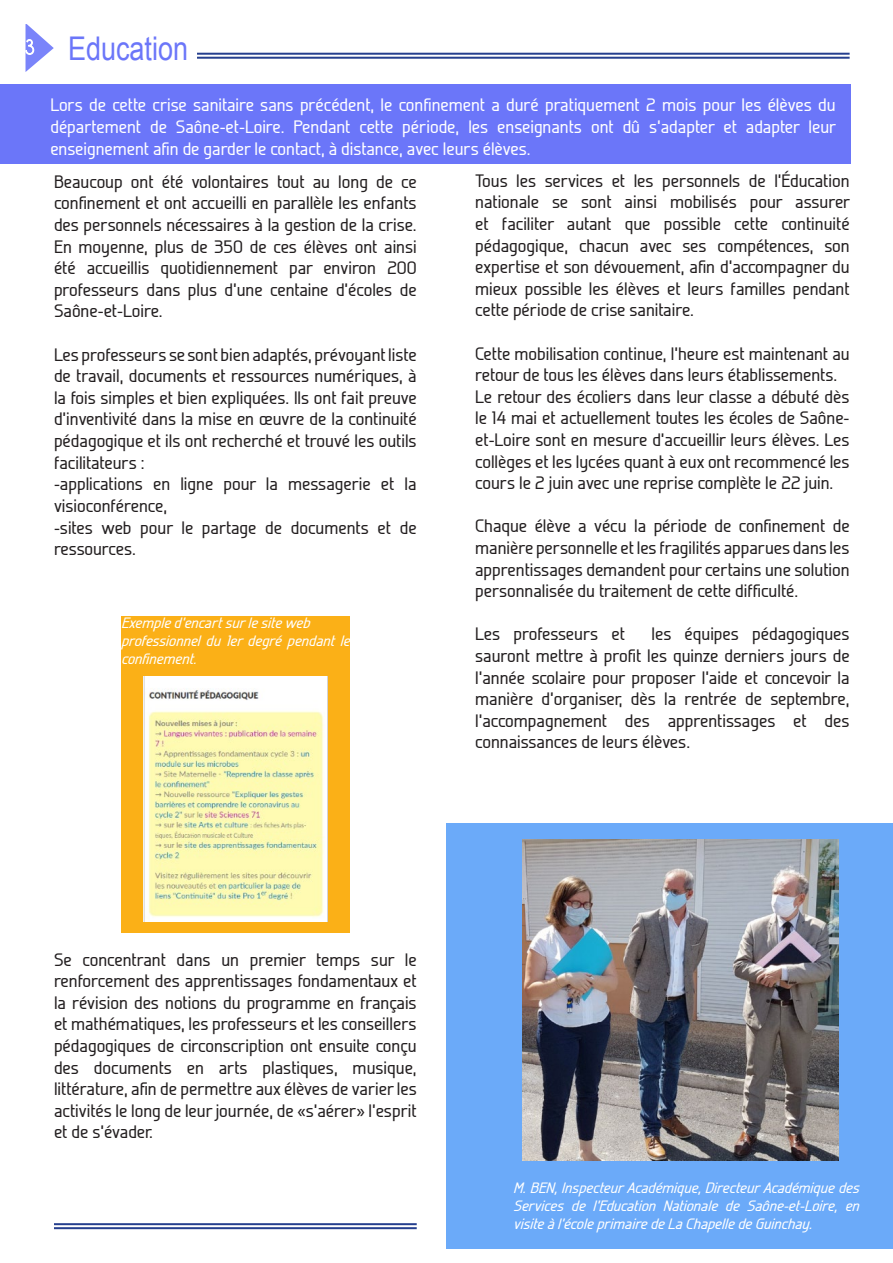
<style>
.page{position:relative;width:893px;height:1263px;background:#fff}
.page>*{position:absolute;margin:0;border:0;box-sizing:border-box;transform-origin:0 0}
.t1{font:32.7px "Arial";color:#6b76f9;scale:.83 1}
.t2{font:500 18px/21.6px "Galette";color:#231f20;text-align:justify}
.t3{font:500 18px/21.6px "Galette";color:#fff;text-align:justify}
.t4{font:italic 500 15px/18px "Galette";color:#fff;text-align:justify}
</style>
<div class="page">
<hr style="left:197px;top:53px;width:653px;height:2px;background:#253f8e">
<hr style="left:197px;top:57px;width:653px;height:2px;background:#253f8e">
<svg style="left:25px;top:24px;width:29px;height:48px"></svg>
<hr style="left:54px;top:1223px;width:363px;height:2px;background:#253f8e">
<hr style="left:54px;top:1227px;width:363px;height:2px;background:#253f8e">
<div style="left:0;top:84px;width:851px;height:80px;background:#6b76f9"></div>
<div style="left:446px;top:823px;width:447px;height:426px;background:#6baaf9"></div>
<img style="left:523px;top:839px;width:316px;height:321px">
<div style="left:121px;top:616px;width:229px;height:316px;background:#fbb017"></div>
<img style="left:143px;top:677px;width:184px;height:245px">
<p class="t1" style="left:68px;top:28px;width:146px">Education</p>
<p class="t3" style="left:50px;top:94px;width:787px">Lors de cette crise sanitaire sans précédent, le confinement a duré pratiquement 2 mois pour les élèves du département de Saône-et-Loire. Pendant cette période, les enseignants ont dû s’adapter et adapter leur enseignement afin de garder le contact, à distance, avec leurs élèves.</p>
<p class="t2" style="left:54px;top:170px;width:364px">Beaucoup ont été volontaires tout au long de ce confinement et ont accueilli en parallèle les enfants des personnels nécessaires à la gestion de la crise.<br>En moyenne, plus de 350 de ces élèves ont ainsi été accueillis quotidiennement par environ 200 professeurs dans plus d’une centaine d’écoles de Saône-et-Loire.</p>
<p class="t2" style="left:54px;top:343px;width:364px">Les professeurs se sont bien adaptés, prévoyant liste de travail, documents et ressources numériques, à la fois simples et bien expliquées. Ils ont fait preuve d’inventivité dans la mise en œuvre de la continuité pédagogique et ils ont recherché et trouvé les outils facilitateurs :</p>
<p class="t2" style="left:54px;top:473px;width:364px">-applications en ligne pour la messagerie et la visioconférence,</p>
<p class="t2" style="left:54px;top:516px;width:364px">-sites web pour le partage de documents et de ressources.</p>
<p class="t2" style="left:475px;top:169px;width:377px">Tous les services et les personnels de l’Éducation nationale se sont ainsi mobilisés pour assurer et faciliter autant que possible cette continuité pédagogique, chacun avec ses compétences, son expertise et son dévouement, afin d’accompagner du mieux possible les élèves et leurs familles pendant cette période de crise sanitaire.</p>
<p class="t2" style="left:475px;top:342px;width:376px">Cette mobilisation continue, l’heure est maintenant au retour de tous les élèves dans leurs établissements.</p>
<p class="t2" style="left:475px;top:385px;width:376px">Le retour des écoliers dans leur classe a débuté dès le 14 mai et actuellement toutes les écoles de Saône&shy;et-Loire sont en mesure d’accueillir leurs élèves. Les collèges et les lycées quant à eux ont recommencé les cours le 2 juin avec une reprise complète le 22 juin.</p>
<p class="t2" style="left:475px;top:515px;width:376px">Chaque élève a vécu la période de confinement de manière personnelle et les fragilités apparues dans les apprentissages demandent pour certains une solution personnalisée du traitement de cette difficulté.</p>
<p class="t2" style="left:475px;top:623px;width:151px">Les professeurs et</p>
<p class="t4" style="left:121px;top:613px;width:195px">Exempled’encartsurlesiteweb</p>
<p class="t4" style="left:121px;top:631px;width:235px">professionneldu1erdegrépendantle confinement.</p>
<p class="t2" style="left:475px;top:623px;width:376px;text-indent:176px">les équipes pédagogiques sauront mettre à profit les quinze derniers jours de l’année scolaire pour proposer l’aide et concevoir la manière d’organiser, dès la rentrée de septembre, l’accompagnement des apprentissages et des connaissances de leurs élèves.</p>
<p class="t2" style="left:54px;top:948px;width:364px">Se concentrant dans un premier temps sur le renforcement des apprentissages fondamentaux et la révision des notions du programme en français et mathématiques, les professeurs et les conseillers pédagogiques de circonscription ont ensuite conçu des documents en arts plastiques, musique, littérature, afin de permettre aux élèves de varier les activités le long de leur journée, de «s’aérer» l’esprit et de s’évader.</p>
<p class="t4" style="left:513px;top:1178px;width:352px">M.BEN,InspecteurAcadémique,DirecteurAcadémiquedes Services de l’Education Nationale de Saône-et-Loire, en visiteàl’écoleprimairedeLaChapelledeGuinchay.</p>
</div>
